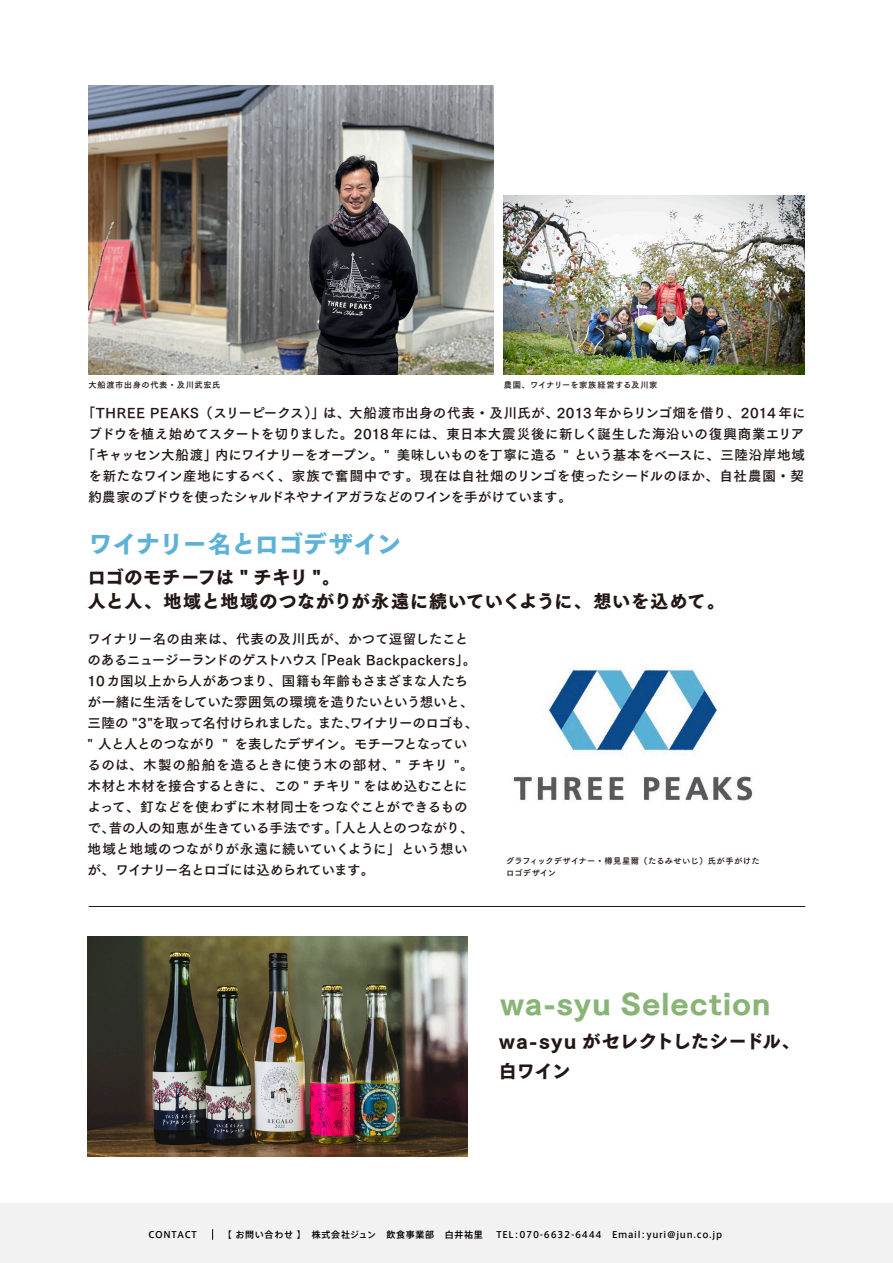
<style>
.page{position:relative;width:893px;height:1263px;background:#fff}
.page>*{position:absolute;margin:0;border:0;box-sizing:border-box;transform-origin:0 0}
.t1{font:27px "Tsuku Go CID H";letter-spacing:.04em;color:#88b576}
.t2{font:24px "Tsuku Go CID H";letter-spacing:-.005em;color:#5eb2d7}
.t3{font:18px/24px "Tsuku Go CID H";letter-spacing:.03em;color:#221714}
.t4{font:18px/30px "Tsuku Go CID H";letter-spacing:.01em;color:#221714}
.t5{font:13.5px/21px "Tsuku Go CID B";letter-spacing:-.01em;color:#221714}
.t6{font:13.5px "Tsuku Go CID B";letter-spacing:.025em;color:#221714}
.t7{font:13.5px "Tsuku Go CID B";letter-spacing:.015em;color:#221714}
.t8{font:13.5px "Tsuku Go CID B";letter-spacing:-.045em;color:#221714}
.t9{font:500 9px "Axis Std";letter-spacing:.08em;color:#060001}
.t10{font:8.25px/12px "Tsuku Go CID B";letter-spacing:.045em;color:#221714}
.t11{font:8.25px "Tsuku Go CID B";letter-spacing:.075em;color:#221714}
</style>
<div class="page">
<img style="left:513px;top:669px;width:240px;height:132px">
<img style="left:504px;top:196px;width:300px;height:179px">
<img style="left:89px;top:85px;width:404px;height:290px">
<hr style="left:89px;top:906px;width:716px;height:1px;background:#221714">
<img style="left:88px;top:936px;width:380px;height:221px">
<div style="left:0;top:1203px;width:893px;height:60px;background:#f2f2f3"></div>
<p class="t11" style="left:89px;top:380px;width:133px">大船渡市出身の代表・及川武宏氏</p>
<p class="t10" style="left:504px;top:379px;width:155px">農園、ワイナリーを家族経営する及川家</p>
<p class="t6" style="left:82px;top:404px;width:725px">「THREE PEAKS（スリーピークス）」は、大船渡市出身の代表・及川氏が、2013 年からリンゴ畑を借り、2014 年に</p>
<p class="t7" style="left:88px;top:425px;width:717px">ブドウを植え始めてスタートを切りました。2018年には、東日本大震災後に新しく誕生した海沿いの復興商業エリア</p>
<p class="t5" style="left:82px;top:445px;width:725px">「キャッセン大船渡」内にワイナリーをオープン。" 美味しいものを丁寧に造る " という基本をベースに、三陸沿岸地域</p>
<p class="t6" style="left:88px;top:467px;width:717px">を新たなワイン産地にするべく、家族で奮闘中です。現在は自社畑のリンゴを使ったシードルのほか、自社農園・契</p>
<p class="t8" style="left:88px;top:488px;width:485px">約農家のブドウを使ったシャルドネやナイアガラなどのワインを手がけています。</p>
<h2 class="t2" style="left:89px;top:526px;width:314px">ワイナリー名とロゴデザイン</h2>
<h3 class="t3" style="left:88px;top:565px;width:639px">ロゴのモチーフは " チキリ "。<br>人と人、地域と地域のつながりが永遠に続いていくように、想いを込めて。</h3>
<p class="t5" style="left:88px;top:628px;width:392px">ワイナリー名の由来は、代表の及川氏が、かつて逗留したことのあるニュージーランドのゲストハウス「Peak Backpackers」。10 カ国以上から人があつまり、国籍も年齢もさまざまな人たちが一緒に生活をしていた雰囲気の環境を造りたいという想いと、三陸の "3"を取って名付けられました。また、ワイナリーのロゴも、" 人と人とのつながり " を表したデザイン。モチーフとなっているのは、木製の船舶を造るときに使う木の部材、" チキリ "。木材と木材を接合するときに、この " チキリ " をはめ込むことによって、釘などを使わずに木材同士をつなぐことができるもので、昔の人の知恵が生きている手法です。「人と人とのつながり、地域と地域のつながりが永遠に続いていくように」という想いが、ワイナリー名とロゴには込められています。</p>
<p class="t10" style="left:506px;top:855px;width:255px">グラフィックデザイナー・樽見星爾（たるみせいじ）氏が手がけたロゴデザイン</p>
<h1 class="t1" style="left:500px;top:983px;width:272px">wa-syu Selection</h1>
<h3 class="t4" style="left:499px;top:1025px;width:302px">wa-syu がセレクトしたシードル、白ワイン</h3>
<p class="t9" style="left:148px;top:1228px;width:50px">CONTACT</p>
<p class="t9" style="left:223px;top:1227px;width:501px">【 お問い合わせ 】　株式会社ジュン　飲食事業部　白井祐里　 TEL：070-6632-6444　Email：yuri@jun.co.jp</p>
</div>
